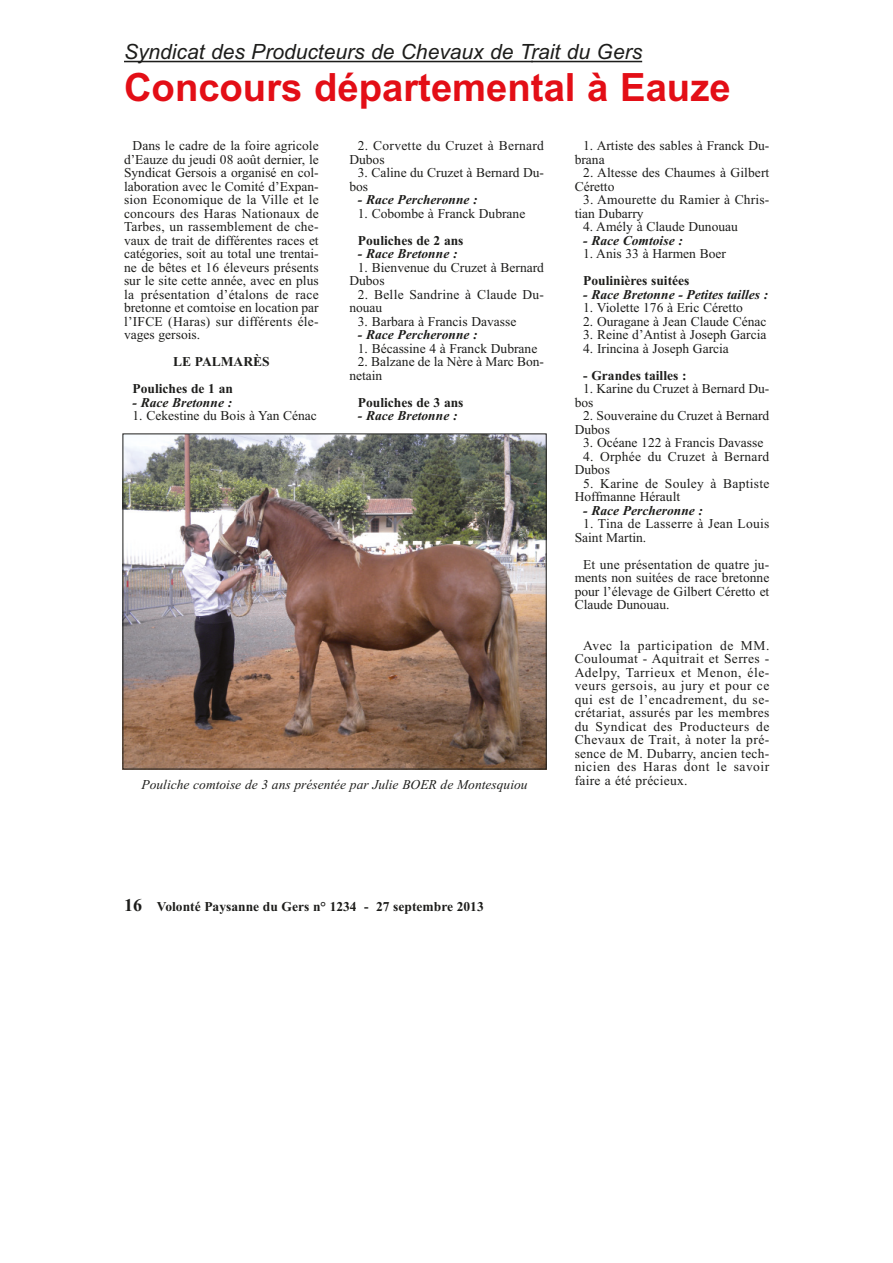
<style>
.page{position:relative;width:893px;height:1263px;background:#fff}
.page>*{position:absolute;margin:0;border:0;box-sizing:border-box;transform-origin:0 0}
.t1{font:700 39px "Arial";color:#e30e16}
.t2{font:italic 21px "Arial";color:#1d1d1b}
.t3{font:13.5px/13.5px "Times New Roman";color:#1d1d1b}
.t4{font:13.5px/13.5px "Times New Roman";letter-spacing:.02em;color:#1d1d1b}
.t5{font:italic 700 13.5px "Times New Roman";color:#1d1d1b}
.t6{font:700 13.5px/27px "Times New Roman";color:#1d1d1b}
.t7{font:italic 13.5px "Times New Roman";color:#1d1d1b}
.s1{font-size:18px}
</style>
<div class="page">
<hr style="left:124px;top:61px;width:409px;height:1px;background:#1d1d1b">
<hr style="left:531px;top:61px;width:111px;height:1px;background:#1d1d1b">
<img style="left:124px;top:436px;width:420px;height:331px">
<div style="left:122px;top:434px;width:424px;height:335px;border:1px solid #1d1d1b"></div>
<h2 class="t2" style="left:124px;top:44px;width:519px">Syndicat des Producteurs de Chevaux de Trait du Gers</h2>
<h1 class="t1" style="left:124px;top:73px;width:608px">Concours départemental à Eauze</h1>
<p class="t3" style="left:124px;top:140px;width:196px;text-align:justify;text-indent:9px">Dans le cadre de la foire agricole d’Eauze du jeudi 08 août dernier, le Syndicat Gersois a organisé en col&shy;laboration avec le Comité d’Expan&shy;sion Economique de la Ville et le concours des Haras Nationaux de Tarbes, un rassemblement de che&shy;vaux de trait de différentes races et catégories, soit au total une trentai&shy;ne de bêtes et 16 éleveurs présents sur le site cette année, avec en plus la présentation d’étalons de race bretonne et comtoise en location par l’IFCE (Haras) sur différents éle&shy;vages gersois.</p>
<p class="t6" style="left:132px;top:350px;width:139px;text-indent:41px">LE PALMARÈS<br>Pouliches de 1 an</p>
<p class="t5" style="left:132px;top:398px;width:101px">- Race Bretonne :</p>
<p class="t3" style="left:132px;top:410px;width:186px">1. Cekestine du Bois à Yan Cénac</p>
<p class="t4" style="left:349px;top:140px;width:196px;text-indent:9px">2. Corvette du Cruzet à Bernard<br>Dubos</p>
<p class="t3" style="left:349px;top:167px;width:196px;text-indent:9px">3. Caline du Cruzet à Bernard Du&shy;bos</p>
<p class="t5" style="left:358px;top:195px;width:121px">- Race Percheronne :</p>
<p class="t3" style="left:358px;top:208px;width:169px">1. Cobombe à Franck Dubrane</p>
<p class="t6" style="left:358px;top:228px;width:107px">Pouliches de 2 ans</p>
<p class="t5" style="left:358px;top:249px;width:101px">- Race Bretonne :</p>
<p class="t3" style="left:349px;top:262px;width:196px;text-indent:9px">1. Bienvenue du Cruzet à Bernard<br>Dubos</p>
<p class="t4" style="left:349px;top:289px;width:196px;text-indent:9px">2. Belle Sandrine à Claude Du&shy;nouau</p>
<p class="t3" style="left:358px;top:316px;width:160px">3. Barbara à Francis Davasse</p>
<p class="t5" style="left:358px;top:330px;width:121px">- Race Percheronne :</p>
<p class="t3" style="left:358px;top:343px;width:181px">1. Bécassine 4 à Franck Dubrane</p>
<p class="t3" style="left:349px;top:356px;width:196px;text-indent:9px">2. Balzane de la Nère à Marc Bon&shy;netain</p>
<p class="t6" style="left:358px;top:390px;width:107px">Pouliches de 3 ans</p>
<p class="t5" style="left:358px;top:411px;width:101px">- Race Bretonne :</p>
<p class="t3" style="left:574px;top:140px;width:196px;text-indent:9px">1. Artiste des sables à Franck Du&shy;brana</p>
<p class="t3" style="left:574px;top:167px;width:196px;text-indent:9px">2. Altesse des Chaumes à Gilbert<br>Céretto</p>
<p class="t3" style="left:574px;top:194px;width:196px;text-indent:9px">3. Amourette du Ramier à Chris&shy;tian Dubarry</p>
<p class="t3" style="left:583px;top:221px;width:156px">4. Amély à Claude Dunouau</p>
<p class="t5" style="left:583px;top:236px;width:101px">- Race Comtoise :</p>
<p class="t3" style="left:583px;top:248px;width:144px">1. Anis 33 à Harmen Boer</p>
<p class="t6" style="left:583px;top:269px;width:108px">Poulinières suitées</p>
<p class="t5" style="left:583px;top:290px;width:187px">- Race Bretonne - Petites tailles :</p>
<p class="t3" style="left:583px;top:302px;width:161px">1. Violette 176 à Eric Céretto</p>
<p class="t3" style="left:583px;top:316px;width:185px">2. Ouragane à Jean Claude Cénac</p>
<p class="t3" style="left:583px;top:329px;width:185px">3. Reine d’Antist à Joseph Garcia</p>
<p class="t3" style="left:583px;top:343px;width:147px">4. Irincina à Joseph Garcia</p>
<p class="t6" style="left:583px;top:363px;width:105px">- Grandes tailles :</p>
<p class="t3" style="left:574px;top:383px;width:196px;text-indent:9px">1. Karine du Cruzet à Bernard Du&shy;bos</p>
<p class="t3" style="left:574px;top:410px;width:196px;text-indent:9px">2. Souveraine du Cruzet à Bernard<br>Dubos</p>
<p class="t3" style="left:583px;top:437px;width:182px">3. Océane 122 à Francis Davasse</p>
<p class="t4" style="left:574px;top:451px;width:196px;text-indent:9px">4. Orphée du Cruzet à Bernard<br>Dubos</p>
<p class="t4" style="left:574px;top:478px;width:196px;text-indent:9px">5. Karine de Souley à Baptiste<br>Hoffmanne Hérault</p>
<p class="t5" style="left:583px;top:506px;width:121px">- Race Percheronne :</p>
<p class="t4" style="left:574px;top:518px;width:196px;text-indent:9px">1. Tina de Lasserre à Jean Louis<br>Saint Martin.</p>
<p class="t3" style="left:574px;top:559px;width:196px;text-align:justify;text-indent:9px">Et une présentation de quatre ju&shy;ments non suitées de race bretonne pour l’élevage de Gilbert Céretto et Claude Dunouau.</p>
<p class="t3" style="left:574px;top:640px;width:196px;text-align:justify;text-indent:9px">Avec la participation de MM.<br>Couloumat - Aquitrait et Serres - Adelpy, Tarrieux et Menon, éle&shy;veurs gersois, au jury et pour ce qui est de l’encadrement, du se&shy;crétariat, assurés par les membres du Syndicat des Producteurs de Chevaux de Trait, à noter la pré&shy;sence de M. Dubarry, ancien tech&shy;nicien des Haras dont le savoir</p>
<p class="t7" style="left:141px;top:779px;width:387px">Pouliche comtoise de 3 ans présentée par Julie BOER de Montesquiou</p>
<p class="t4" style="left:574px;top:775px;width:114px">faire a été précieux.</p>
<p class="t6" style="left:124px;top:894px;width:361px"><span class="s1">16</span> Volonté Paysanne du Gers n° 1234 - 27 septembre 2013</p>
</div>
